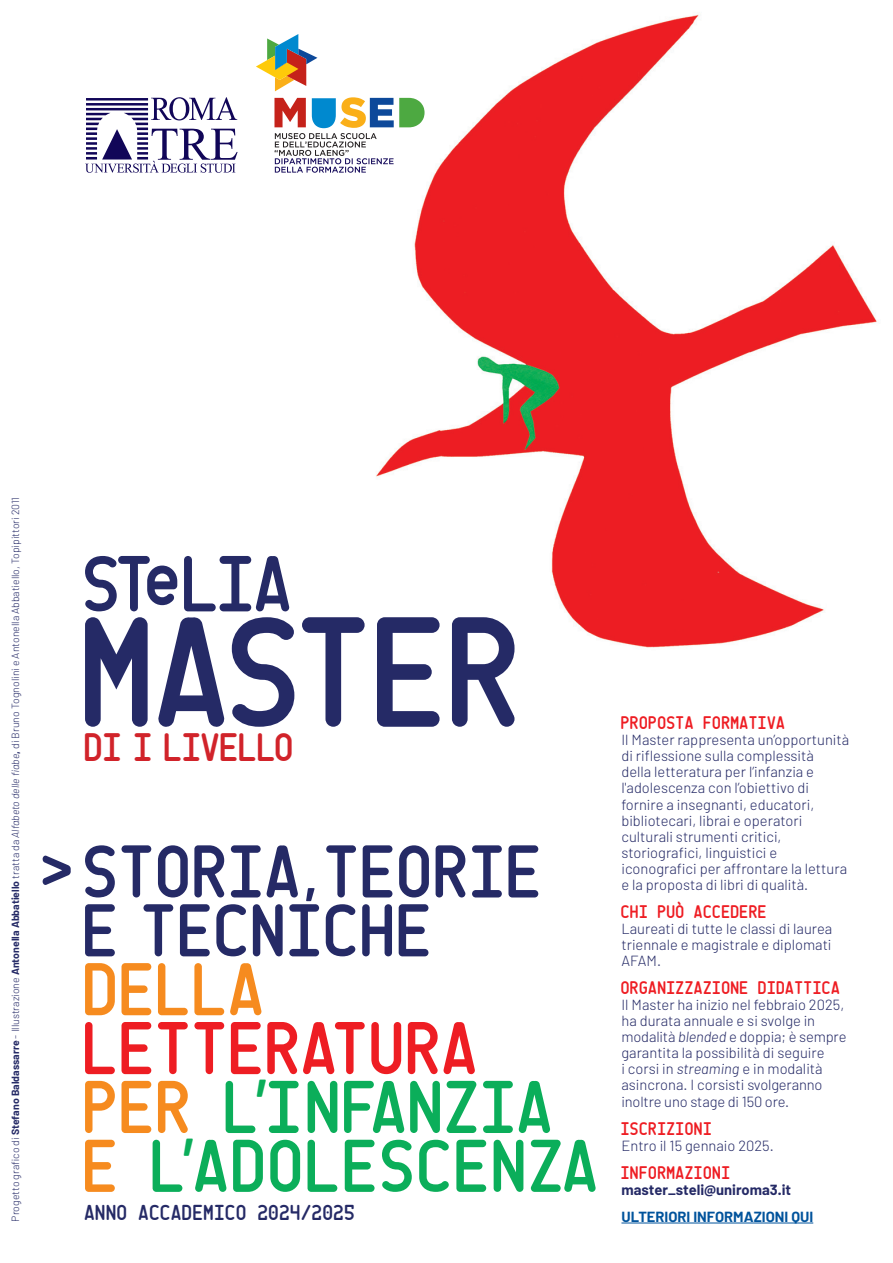
<style>
.page{position:relative;width:893px;height:1263px;background:#fff}
.page>*{position:absolute;margin:0;border:0;box-sizing:border-box;transform-origin:0 0}
.t1{font:160.2px "CQ Mono";letter-spacing:-.02em;color:#252a66}
.t2{font:81.15px "CQ Mono";letter-spacing:-.05em;color:#252a66}
.t3{font:76.2px "CQ Mono";color:#0bae5a}
.t4{font:76.2px "CQ Mono";letter-spacing:-.01em;color:#252a66}
.t5{font:76.2px "CQ Mono";letter-spacing:-.01em;color:#ee1d23}
.t6{font:76.2px "CQ Mono";letter-spacing:-.01em;color:#f68b1f}
.t7{font:40.65px "CQ Mono";letter-spacing:-.03em;color:#d1232a}
.t8{font:22.2px "CQ Mono";color:#252a66}
.t9{font:18.75px "CQ Mono";color:#ee1d23}
.t10{font:300 14.7px/16px "Barlow";color:#252a66}
.t11{font:700 14.7px "Barlow";color:#252a66}
.t12{font:700 14.7px "Barlow";color:#01539c}
.t13{font:300 10.5px "Barlow";color:#252a66}
.s1{font-weight:700}
.s2{font-style:italic}
.s3{font-size:72px}
.s4{font-family:"Barlow";font-weight:700;font-size:51.15px}
.s5{color:#f68b1f}
.s6{font-family:"Barlow";font-weight:700}
</style>
<div class="page">
<img style="left:376px;top:14px;width:501px;height:634px">
<hr style="left:621px;top:1222px;width:192px;height:1px;background:#01539c">
<svg style="left:256px;top:34px;width:61px;height:57px"></svg>
<svg style="left:274px;top:97px;width:151px;height:76px"></svg>
<svg style="left:85px;top:97px;width:153px;height:76px"></svg>
<p class="t13" style="left:9px;top:1221px;width:726px;rotate:-90deg">Progetto grafico di <span class="s1">Stefano Baldassarre</span> - Illustrazione <span class="s1">Antonella Abbatiello</span> tratta da <span class="s2">Alfabeto delle fiabe</span><span class="s1">,</span> di Bruno Tognolini e Antonella Abbatiello, Topipittori 2011</p>
<p class="t2" style="left:85px;top:539px;width:213px">STeLIA</p>
<p class="t1" style="left:85px;top:584px;width:447px">MASTER</p>
<p class="t7" style="left:85px;top:725px;width:212px">DI I LIVELLO</p>
<p class="t4" style="left:43px;top:830px;width:505px"><span class="s3">&gt;</span>STORIA<span class="s4">,</span> TEORIE</p>
<p class="t4" style="left:85px;top:889px;width:352px">E TECNICHE</p>
<p class="t6" style="left:85px;top:947px;width:185px">DELLA</p>
<p class="t5" style="left:85px;top:1006px;width:398px">LETTERATURA</p>
<p class="t3" style="left:85px;top:1065px;width:473px"><span class="s5">PER</span> L<span class="s6">’</span>INFANZIA</p>
<p class="t3" style="left:85px;top:1124px;width:519px"><span class="s5">E</span> L<span class="s6">’</span>ADOLESCENZA</p>
<p class="t8" style="left:85px;top:1201px;width:272px">ANNO ACCADEMICO 2024/2025</p>
<p class="t9" style="left:621px;top:713px;width:166px">PROPOSTA FORMATIVA</p>
<p class="t10" style="left:621px;top:732px;width:229px">Il Master rappresenta un’opportunità di riflessione sulla complessità<br>della letteratura per l’infanzia e l'adolescenza con l’obiettivo di fornire a insegnanti, educatori, bibliotecari, librai e operatori culturali strumenti critici, storiografici, linguistici e iconografici per affrontare la lettura e la proposta di libri di qualità.</p>
<p class="t9" style="left:621px;top:901px;width:148px">CHI PUÒ ACCEDERE</p>
<p class="t10" style="left:621px;top:920px;width:212px;text-align:justify">Laureati di tutte le classi di laurea triennale e magistrale e diplomati AFAM.</p>
<p class="t9" style="left:621px;top:977px;width:221px">ORGANIZZAZIONE DIDATTICA</p>
<p class="t10" style="left:621px;top:996px;width:227px">Il Master ha inizio nel febbraio 2025, ha durata annuale e si svolge in modalità <span class="s2">blended</span> e doppia; è sempre garantita la possibilità di seguire<br>i corsi in <span class="s2">streaming</span> e in modalità asincrona. I corsisti svolgeranno inoltre uno stage di 150 ore.</p>
<p class="t9" style="left:621px;top:1118px;width:93px">ISCRIZIONI</p>
<p class="t10" style="left:621px;top:1137px;width:154px">Entro il 15 gennaio 2025.</p>
<p class="t9" style="left:621px;top:1162px;width:111px">INFORMAZIONI</p>
<p class="t11" style="left:621px;top:1180px;width:171px">master_steli@uniroma3.it</p>
<p class="t12" style="left:621px;top:1207px;width:193px">ULTERIORI INFORMAZIONI QUI</p>
</div>
